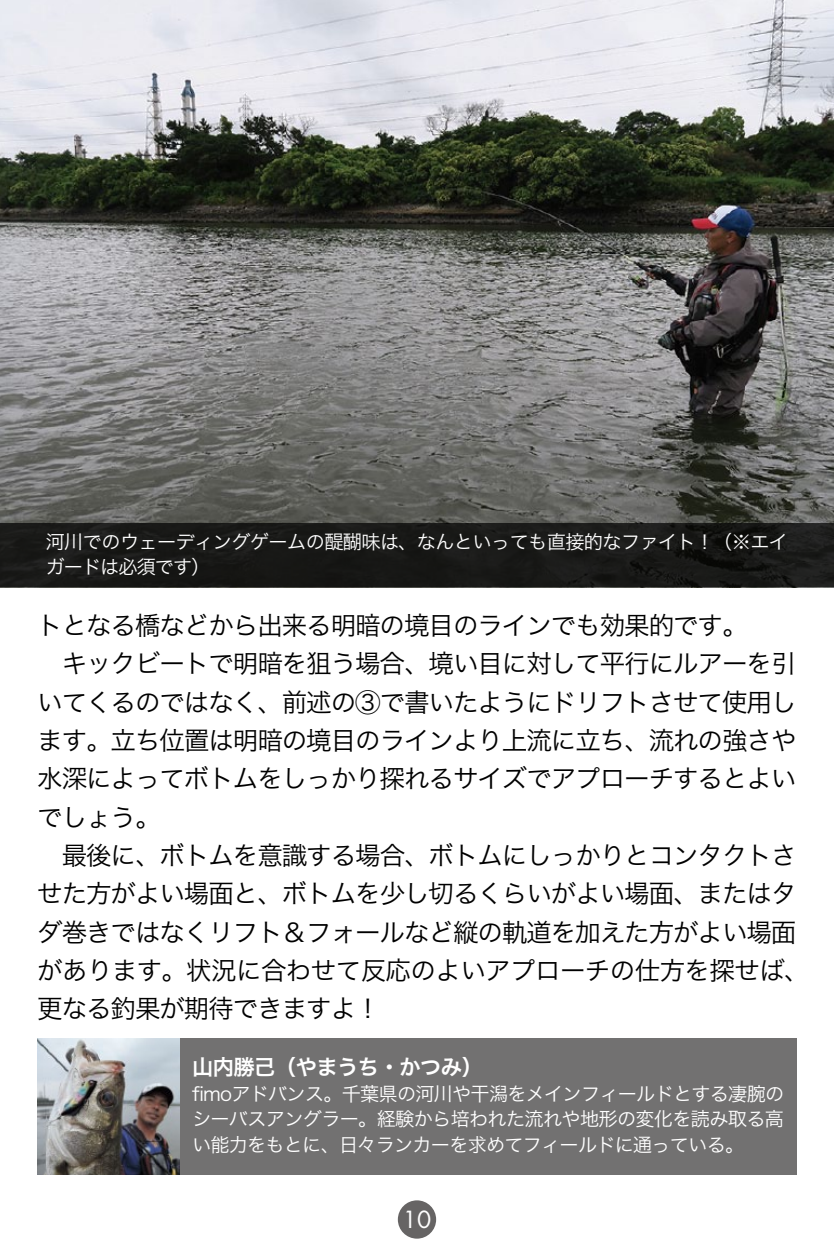
<style>
.page{position:relative;width:834px;height:1251px;background:#fff}
.page>*{position:absolute;margin:0;border:0;box-sizing:border-box;transform-origin:0 0}
.t1{font:25.5px "Hira Kaku Pro W3";letter-spacing:-.04em;color:#000}
.t2{font:23.1px "Futura";color:#fff}
.t3{font:21.3px "Hira Kaku Pro W6";letter-spacing:-.025em;color:#fff}
.t4{font:19.2px/25.5px "Hira Kaku Pro W3";letter-spacing:-.035em;color:#fff;text-align:justify}
</style>
<div class="page">
<div style="left:398px;top:1199px;width:38px;height:39px;background:#666464;border-radius:50%"></div>
<div style="left:37px;top:1037px;width:759px;height:137px;background:#727171"></div>
<img style="left:37px;top:1037px;width:142px;height:137px">
<img style="left:0;top:0;width:833px;height:523px">
<div style="left:0;top:523px;width:833px;height:64px;background:#181816"></div>
<p class="t4" style="left:46px;top:527px;width:743px">河川でのウェーディングゲームの醍醐味は、なんといっても直接的なファイト！（※エイガードは必須です）</p>
<p class="t1" style="left:37px;top:602px;width:712px">トとなる橋などから出来る明暗の境目のラインでも効果的です。</p>
<p class="t1" style="left:62px;top:641px;width:736px">キックビートで明暗を狙う場合、境い目に対して平行にルアーを引</p>
<p class="t1" style="left:37px;top:679px;width:760px">いてくるのではなく、前述の③で書いたようにドリフトさせて使用し</p>
<p class="t1" style="left:37px;top:717px;width:760px">ます。立ち位置は明暗の境目のラインより上流に立ち、流れの強さや</p>
<p class="t1" style="left:37px;top:756px;width:760px">水深によってボトムをしっかり探れるサイズでアプローチするとよい</p>
<p class="t1" style="left:37px;top:794px;width:125px">でしょう。</p>
<p class="t1" style="left:62px;top:832px;width:736px">最後に、ボトムを意識する場合、ボトムにしっかりとコンタクトさ</p>
<p class="t1" style="left:37px;top:870px;width:760px">せた方がよい場面と、ボトムを少し切るくらいがよい場面、またはタ</p>
<p class="t1" style="left:37px;top:909px;width:760px">ダ巻きではなくリフト＆フォールなど縦の軌道を加えた方がよい場面</p>
<p class="t1" style="left:37px;top:947px;width:773px">があります。状況に合わせて反応のよいアプローチの仕方を探せば、</p>
<p class="t1" style="left:37px;top:985px;width:345px">更なる釣果が期待できますよ！</p>
<p class="t3" style="left:192px;top:1047px;width:292px">山内勝己（やまうち・かつみ）</p>
<p class="t4" style="left:192px;top:1079px;width:593px">fimoアドバンス。千葉県の河川や干潟をメインフィールドとする凄腕のシーバスアングラー。経験から培われた流れや地形の変化を読み取る高い能力をもとに、日々ランカーを求めてフィールドに通っている。</p>
<p class="t2" style="left:403px;top:1203px;width:30px">10</p>
</div>
